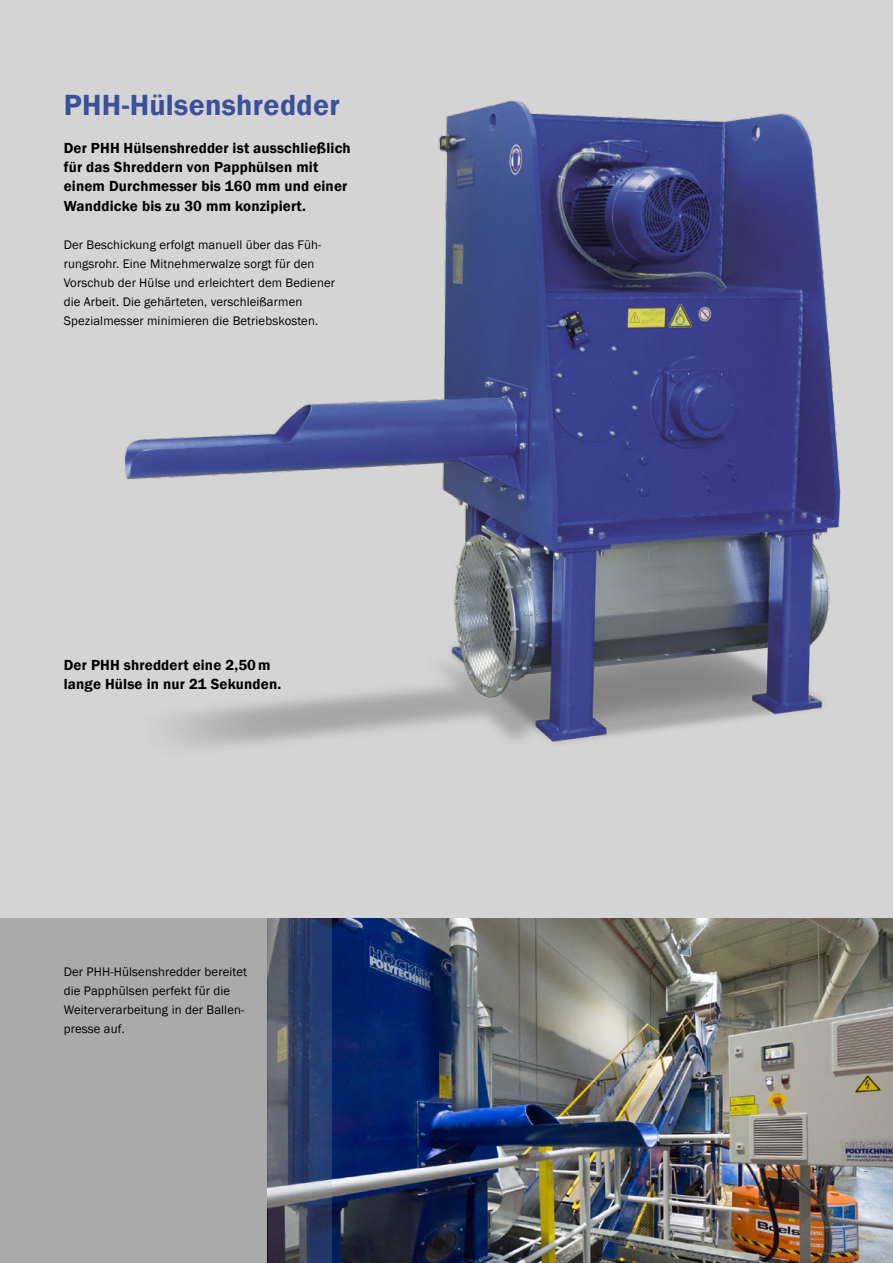
<style>
.page{position:relative;width:893px;height:1263px;background:#fff}
.page>*{position:absolute;margin:0;border:0;box-sizing:border-box;transform-origin:0 0}
.t1{font:600 30px "Franklin Gothic";letter-spacing:.01em;color:#3a519a}
.t2{font:600 15px/19.2px "Franklin Gothic";letter-spacing:.01em;color:#000}
.t3{font:12.75px/19.2px "Franklin Gothic";letter-spacing:.01em;color:#000}
</style>
<div class="page">
<div style="left:0;top:0;width:893px;height:918px;background:#d4d4d4"></div>
<div style="left:0;top:918px;width:268px;height:345px;background:#aaa"></div>
<img style="left:332px;top:918px;width:561px;height:345px">
<img style="left:124px;top:100px;width:717px;height:646px">
<svg style="left:268px;top:918px;width:64px;height:345px;background:#424f6d"></svg>
<h1 class="t1" style="left:64px;top:86px;width:277px">PHH-Hülsenshredder</h1>
<p class="t2" style="left:64px;top:139px;width:288px">Der PHH Hülsenshredder ist ausschließlich für das Shreddern von Papphülsen mit einem Durchmesser bis 160 mm und einer Wanddicke bis zu 30 mm konzipiert.</p>
<p class="t3" style="left:64px;top:235px;width:273px">Der Beschickung erfolgt manuell über das Füh&shy;rungsrohr. Eine Mitnehmerwalze sorgt für den Vorschub der Hülse und erleichtert dem Bediener die Arbeit. Die gehärteten, verschleißarmen Spezialmesser minimieren die Betriebskosten.</p>
<p class="t2" style="left:64px;top:655px;width:219px">Der PHH shreddert eine 2,50 m lange Hülse in nur 21 Sekunden.</p>
<p class="t3" style="left:64px;top:962px;width:185px">Der PHH-Hülsenshredder bereitet die Papphülsen perfekt für die<br>Weiterverarbeitung in der Ballen&shy;presse auf.</p>
</div>
